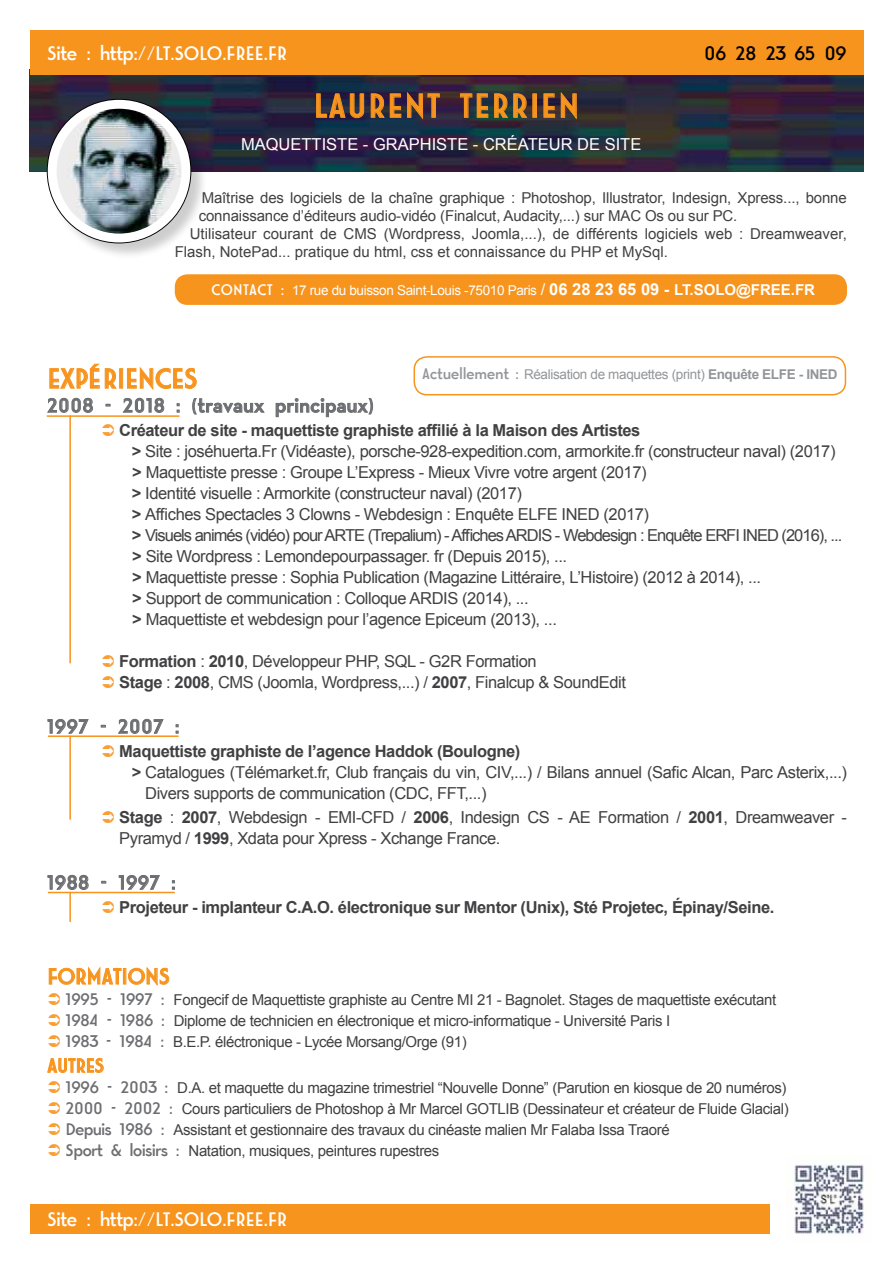
<style>
.page{position:relative;width:893px;height:1263px;background:#fff}
.page>*{position:absolute;margin:0;border:0;box-sizing:border-box;transform-origin:0 0}
.t1{font:36px "Modern M";color:#f7941e}
.t2{font:30px "Modern M";letter-spacing:-.05em;color:#f7941e}
.t3{font:24px "Modern M";letter-spacing:-.05em;color:#f7941e}
.t4{font:21px "Modern M";letter-spacing:-.05em;color:#fff}
.t5{font:21px "Modern M";color:#6d6e71}
.t6{font:21px "Modern M";letter-spacing:-.05em;color:#000}
.t7{font:21px "Modern M";letter-spacing:-.05em;color:#f7941e}
.t8{font:16.5px/21px "Arial";letter-spacing:-.025em;color:#414042}
.t9{font:700 16.5px "Arial";letter-spacing:-.025em;color:#414042}
.t10{font:16.5px "Arial";color:#fff}
.t11{font:15px/21px "Arial";letter-spacing:-.025em;color:#414042}
.t12{font:15px "Arial";color:#414042}
.t13{font:13.5px "Arial";letter-spacing:-.025em;color:#fff}
.t14{font:13.5px "Arial";letter-spacing:-.025em;color:#939598}
.s1{font-family:"Modern M";font-size:16.5px}
.s2{font-size:16.5px}
.s3{font-weight:700;font-size:16.5px}
.s4{font-weight:700;font-size:15px}
.s5{font-weight:700}
.s6{font-family:"Modern M";font-size:18px;color:#6d6e71}
</style>
<div class="page">
<svg style="left:49px;top:363px;width:68px;height:26px"></svg>
<div style="left:119px;top:368px;width:4px;height:21px;border:1px solid #f7941e"></div>
<svg style="left:127px;top:367px;width:70px;height:23px"></svg>
<svg style="left:47px;top:397px;width:46px;height:16px"></svg>
<svg style="left:122px;top:397px;width:43px;height:16px"></svg>
<svg style="left:177px;top:403px;width:3px;height:10px"></svg>
<svg style="left:192px;top:398px;width:73px;height:17px"></svg>
<svg style="left:275px;top:398px;width:98px;height:19px"></svg>
<svg style="left:47px;top:719px;width:42px;height:15px"></svg>
<svg style="left:118px;top:718px;width:46px;height:16px"></svg>
<svg style="left:176px;top:724px;width:3px;height:10px"></svg>
<svg style="left:47px;top:874px;width:42px;height:16px"></svg>
<svg style="left:118px;top:875px;width:42px;height:15px"></svg>
<svg style="left:172px;top:880px;width:3px;height:10px"></svg>
<svg style="left:49px;top:966px;width:73px;height:19px"></svg>
<div style="left:123px;top:968px;width:3px;height:16px;border:1px solid #f7941e"></div>
<svg style="left:128px;top:966px;width:42px;height:20px"></svg>
<svg style="left:47px;top:1058px;width:57px;height:15px"></svg>
<hr style="left:69px;top:415px;width:2px;height:248px;background:#f7941e">
<hr style="left:47px;top:415px;width:132px;height:2px;background:#f7941e">
<hr style="left:69px;top:735px;width:2px;height:85px;background:#f7941e">
<hr style="left:48px;top:735px;width:131px;height:2px;background:#f7941e">
<hr style="left:69px;top:892px;width:2px;height:30px;background:#f7941e">
<hr style="left:48px;top:892px;width:127px;height:1px;background:#f7941e">
<div style="left:414px;top:356px;width:432px;height:39px;border:2px solid #f7941e;border-radius:13px"></div>
<img style="left:30px;top:74px;width:833px;height:97px">
<div style="left:30px;top:30px;width:833px;height:44px;background:#f7941e"></div>
<svg style="left:316px;top:93px;width:48px;height:25px"></svg>
<svg style="left:370px;top:91px;width:70px;height:29px;background:#523837"></svg>
<svg style="left:460px;top:93px;width:67px;height:25px;background:#524937"></svg>
<div style="left:532px;top:94px;width:5px;height:24px;border:1px solid #f7941e"></div>
<svg style="left:543px;top:93px;width:12px;height:25px"></svg>
<svg style="left:561px;top:91px;width:16px;height:29px"></svg>
<div style="left:48px;top:101px;width:159px;height:158px;background:#000;opacity:.2"></div>
<img style="left:52px;top:104px;width:134px;height:134px;border-radius:67px">
<div style="left:48px;top:100px;width:142px;height:142px;border:9px solid #fff;border-radius:50%"></div>
<div style="left:175px;top:274px;width:672px;height:31px;background:#f7941e;border-radius:13px"></div>
<div style="left:30px;top:1204px;width:740px;height:29px;background:#f7941e"></div>
<img style="left:794px;top:1164px;width:70px;height:70px">
<p class="t4" style="left:47px;top:43px;width:242px">Site : http://LT.SOLO.FREE.FR</p>
<p class="t6" style="left:704px;top:43px;width:145px">06 28 23 65 09</p>
<h1 class="t1" style="left:313px;top:88px;width:269px">LAURENT TERRIEN</h1>
<p class="t10" style="left:241px;top:134px;width:402px">MAQUETTISTE - GRAPHISTE - CRÉATEUR DE SITE</p>
<p class="t11" style="left:202px;top:187px;width:646px">Maîtrise des logiciels de la chaîne graphique : Photoshop, Illustrator, Indesign, Xpress..., bonne</p>
<p class="t11" style="left:199px;top:205px;width:540px">connaissance d’éditeurs audio-vidéo (Finalcut, Audacity,...) sur MAC Os ou sur PC.</p>
<p class="t12" style="left:190px;top:224px;width:659px">Utilisateur courant de CMS (Wordpress, Joomla,...), de différents logiciels web : Dreamweaver,</p>
<p class="t12" style="left:175px;top:242px;width:495px">Flash, NotePad... pratique du html, css et connaissance du PHP et MySql.</p>
<p class="t13" style="left:211px;top:282px;width:605px"><span class="s1">CONTACT :</span> 17 rue du buisson Saint-Louis -75010 Paris <span class="s2">/</span> <span class="s3">06 28 23 65 09 -</span> <span class="s4">LT.SOLO@FREE.FR</span></p>
<h2 class="t2" style="left:47px;top:364px;width:153px">EXPÉRIENCES</h2>
<p class="t5" style="left:47px;top:395px;width:329px">2008 - 2018 : (travaux principaux)</p>
<p class="t8" style="left:132px;top:420px;width:712px;text-indent:-13px"><span class="s5">Créateur de site - maquettiste graphiste affilié à la Maison des Artistes<br>&gt;</span> Site : joséhuerta.Fr (Vidéaste), porsche-928-expedition.com, armorkite.fr (constructeur naval) (2017) <span class="s5">&gt;</span> Maquettiste presse : Groupe L’Express - Mieux Vivre votre argent (2017)<br><span class="s5">&gt;</span> Identité visuelle : Armorkite (constructeur naval) (2017)<br><span class="s5">&gt;</span> Affiches Spectacles 3 Clowns - Webdesign : Enquête ELFE INED (2017)<br><span class="s5">&gt;</span> Visuels animés (vidéo) pour ARTE (Trepalium) - Affiches ARDIS - Webdesign : Enquête ERFI INED (2016), ... <span class="s5">&gt;</span> Site Wordpress : Lemondepourpassager. fr (Depuis 2015), ...<br><span class="s5">&gt;</span> Maquettiste presse : Sophia Publication (Magazine Littéraire, L’Histoire) (2012 à 2014), ...<br><span class="s5">&gt;</span> Support de communication : Colloque ARDIS (2014), ...<br><span class="s5">&gt;</span> Maquettiste et webdesign pour l’agence Epiceum (2013), ...</p>
<p class="t8" style="left:119px;top:651px;width:508px"><span class="s5">Formation</span> : <span class="s5">2010</span>, Développeur PHP, SQL - G2R Formation<br><span class="s5">Stage</span> : <span class="s5">2008</span>, CMS (Joomla, Wordpress,...) / <span class="s5">2007</span>, Finalcup &amp; SoundEdit</p>
<p class="t5" style="left:47px;top:716px;width:134px">1997 - 2007 :</p>
<p class="t9" style="left:119px;top:741px;width:403px">Maquettiste graphiste de l’agence Haddok (Boulogne)</p>
<p class="t8" style="left:132px;top:762px;width:717px"><span class="s5">&gt;</span> Catalogues (Télémarket.fr, Club français du vin, CIV,...) / Bilans annuel (Safic Alcan, Parc Asterix,...)</p>
<p class="t8" style="left:145px;top:783px;width:343px">Divers supports de communication (CDC, FFT,...)</p>
<p class="t8" style="left:119px;top:807px;width:729px"><span class="s5">Stage</span> : <span class="s5">2007</span>, Webdesign - EMI-CFD / <span class="s5">2006</span>, Indesign CS - AE Formation / <span class="s5">2001</span>, Dreamweaver -<br>Pyramyd / <span class="s5">1999</span>, Xdata pour Xpress - Xchange France.</p>
<p class="t5" style="left:47px;top:872px;width:131px">1988 - 1997 :</p>
<p class="t9" style="left:119px;top:897px;width:657px">Projeteur - implanteur C.A.O. électronique sur Mentor (Unix), Sté Projetec, Épinay/Seine.</p>
<p class="t14" style="left:422px;top:366px;width:417px"><span class="s1">Actuellement :</span> Réalisation de maquettes (print) <span class="s5">Enquête ELFE - INED</span></p>
<h3 class="t3" style="left:47px;top:964px;width:125px">FORMATIONS</h3>
<p class="t11" style="left:65px;top:989px;width:712px"><span class="s6">1995 - 1997 :</span> Fongecif de Maquettiste graphiste au Centre MI 21 - Bagnolet. Stages de maquettiste exécutant<br><span class="s6">1984 - 1986 :</span> Diplome de technicien en électronique et micro-informatique - Université Paris I<br><span class="s6">1983 - 1984 :</span> B.E.P. éléctronique - Lycée Morsang/Orge (91)</p>
<p class="t7" style="left:47px;top:1055px;width:60px">AUTRES</p>
<p class="t11" style="left:65px;top:1078px;width:725px"><span class="s6">1996 - 2003 :</span> D.A. et maquette du magazine trimestriel “Nouvelle Donne” (Parution en kiosque de 20 numéros)<br><span class="s6">2000 - 2002 :</span> Cours particuliers de Photoshop à Mr Marcel GOTLIB (Dessinateur et créateur de Fluide Glacial)<br><span class="s6">Depuis 1986 :</span> Assistant et gestionnaire des travaux du cinéaste malien Mr Falaba Issa Traoré<br><span class="s6">Sport &amp; loisirs :</span> Natation, musiques, peintures rupestres</p>
<p class="t4" style="left:47px;top:1208px;width:242px">Site : http://LT.SOLO.FREE.FR</p>
</div>
